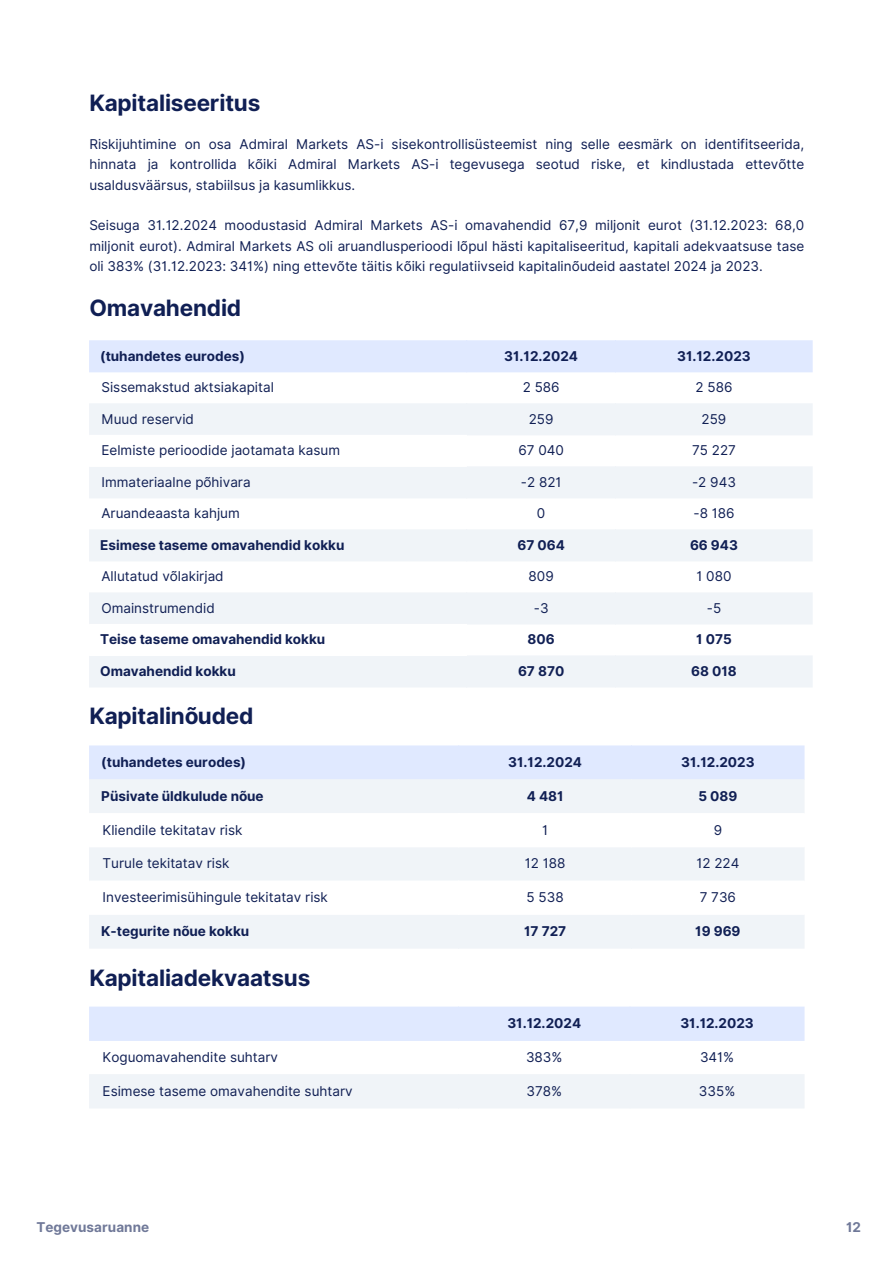
<style>
.page{position:relative;width:894px;height:1264px;background:#fff}
.page>*{position:absolute;margin:0;border:0;box-sizing:border-box;transform-origin:0 0}
.t1{font:700 22.5px "Inter";letter-spacing:-.01em;color:#101f54}
.t2{font:13.5px/20.2px "Inter";color:#101f54;text-align:justify}
.t3{font:700 13.5px "Inter";color:#101f54}
</style>
<div class="page">
<div style="left:89px;top:340px;width:723px;height:32px;background:#e0e9ff"></div>
<svg style="left:89px;top:403px;width:723px;height:284px;fill:#f0f4f8"></svg>
<svg style="left:89px;top:435px;width:378px;height:221px"></svg>
<div style="left:89px;top:745px;width:715px;height:34px;background:#e0e9ff"></div>
<div style="left:89px;top:779px;width:715px;height:169px;background:#f0f4f8"></div>
<svg style="left:89px;top:813px;width:715px;height:101px"></svg>
<div style="left:89px;top:1006px;width:715px;height:34px;background:#e0e9ff"></div>
<div style="left:89px;top:1074px;width:715px;height:34px;background:#f0f4f8"></div>
<h1 class="t1" style="left:89px;top:89px;width:172px">Kapitaliseeritus</h1>
<p class="t2" style="left:89px;top:134px;width:716px">Riskijuhtimine on osa Admiral Markets AS-i sisekontrollisüsteemist ning selle eesmärk on identifitseerida, hinnata ja kontrollida kõiki Admiral Markets AS-i tegevusega seotud riske, et kindlustada ettevõtte usaldusväärsus, stabiilsus ja kasumlikkus.</p>
<p class="t2" style="left:89px;top:215px;width:716px">Seisuga 31.12.2024 moodustasid Admiral Markets AS-i omavahendid 67,9 miljonit eurot (31.12.2023: 68,0 miljonit eurot). Admiral Markets AS oli aruandlusperioodi lõpul hästi kapitaliseeritud, kapitali adekvaatsuse tase oli 383% (31.12.2023: 341%) ning ettevõte täitis kõiki regulatiivseid kapitalinõudeid aastatel 2024 ja 2023.</p>
<h1 class="t1" style="left:89px;top:294px;width:153px">Omavahendid</h1>
<p class="t3" style="left:100px;top:348px;width:146px">(tuhandetes eurodes)</p>
<p class="t3" style="left:504px;top:348px;width:75px">31.12.2024</p>
<p class="t3" style="left:677px;top:348px;width:75px">31.12.2023</p>
<p class="t2" style="left:101px;top:377px;width:174px">Sissemakstud aktsiakapital</p>
<p class="t2" style="left:522px;top:377px;width:38px">2 586</p>
<p class="t2" style="left:695px;top:377px;width:38px">2 586</p>
<p class="t2" style="left:101px;top:409px;width:94px">Muud reservid</p>
<p class="t2" style="left:528px;top:409px;width:26px">259</p>
<p class="t2" style="left:701px;top:409px;width:26px">259</p>
<p class="t2" style="left:101px;top:440px;width:240px">Eelmiste perioodide jaotamata kasum</p>
<p class="t2" style="left:518px;top:440px;width:47px">67 040</p>
<p class="t2" style="left:692px;top:440px;width:45px">75 227</p>
<p class="t2" style="left:101px;top:472px;width:151px">Immateriaalne põhivara</p>
<p class="t2" style="left:520px;top:472px;width:42px">-2 821</p>
<p class="t2" style="left:691px;top:472px;width:45px">-2 943</p>
<p class="t2" style="left:101px;top:503px;width:140px">Aruandeaasta kahjum</p>
<p class="t2" style="left:537px;top:503px;width:10px">0</p>
<p class="t2" style="left:693px;top:503px;width:43px">-8 186</p>
<p class="t3" style="left:100px;top:537px;width:246px">Esimese taseme omavahendid kokku</p>
<p class="t3" style="left:517px;top:537px;width:49px">67 064</p>
<p class="t3" style="left:689px;top:537px;width:49px">66 943</p>
<p class="t2" style="left:101px;top:566px;width:124px">Allutatud võlakirjad</p>
<p class="t2" style="left:528px;top:566px;width:27px">809</p>
<p class="t2" style="left:696px;top:566px;width:36px">1 080</p>
<p class="t2" style="left:101px;top:598px;width:115px">Omainstrumendid</p>
<p class="t2" style="left:533px;top:598px;width:16px">-3</p>
<p class="t2" style="left:706px;top:598px;width:16px">-5</p>
<p class="t3" style="left:100px;top:631px;width:227px">Teise taseme omavahendid kokku</p>
<p class="t3" style="left:527px;top:631px;width:29px">806</p>
<p class="t3" style="left:696px;top:631px;width:37px">1 075</p>
<p class="t3" style="left:100px;top:663px;width:137px">Omavahendid kokku</p>
<p class="t3" style="left:518px;top:663px;width:48px">67 870</p>
<p class="t3" style="left:691px;top:663px;width:47px">68 018</p>
<p class="t1" style="left:89px;top:702px;width:165px">Kapitalinõuded</p>
<h1 class="t3" style="left:101px;top:754px;width:146px">(tuhandetes eurodes)</h1>
<p class="t3" style="left:508px;top:754px;width:75px">31.12.2024</p>
<p class="t3" style="left:681px;top:754px;width:75px">31.12.2023</p>
<p class="t3" style="left:101px;top:788px;width:164px">Püsivate üldkulude nõue</p>
<p class="t3" style="left:526px;top:788px;width:38px">4 481</p>
<p class="t3" style="left:698px;top:788px;width:40px">5 089</p>
<p class="t2" style="left:103px;top:819px;width:141px">Kliendile tekitatav risk</p>
<p class="t2" style="left:542px;top:819px;width:7px">1</p>
<p class="t2" style="left:713px;top:819px;width:10px">9</p>
<p class="t2" style="left:103px;top:853px;width:128px">Turule tekitatav risk</p>
<p class="t2" style="left:524px;top:853px;width:42px">12 188</p>
<p class="t2" style="left:696px;top:853px;width:44px">12 224</p>
<p class="t2" style="left:103px;top:887px;width:227px">Investeerimisühingule tekitatav risk</p>
<p class="t2" style="left:526px;top:887px;width:39px">5 538</p>
<p class="t2" style="left:699px;top:887px;width:38px">7 736</p>
<p class="t3" style="left:101px;top:923px;width:149px">K-tegurite nõue kokku</p>
<p class="t3" style="left:524px;top:923px;width:44px">17 727</p>
<p class="t3" style="left:695px;top:923px;width:47px">19 969</p>
<p class="t1" style="left:89px;top:963px;width:222px">Kapitaliadekvaatsus</p>
<p class="t3" style="left:507px;top:1015px;width:75px">31.12.2024</p>
<h1 class="t3" style="left:680px;top:1015px;width:75px">31.12.2023</h1>
<p class="t2" style="left:103px;top:1046px;width:177px">Koguomavahendite suhtarv</p>
<p class="t2" style="left:526px;top:1046px;width:38px">383%</p>
<p class="t2" style="left:699px;top:1046px;width:36px">341%</p>
<p class="t2" style="left:103px;top:1080px;width:251px">Esimese taseme omavahendite suhtarv</p>
<p class="t2" style="left:526px;top:1080px;width:37px">378%</p>
<p class="t2" style="left:698px;top:1080px;width:38px">335%</p>
<p class="t3" style="left:36px;top:1219px;width:114px">Tegevusaruanne</p>
<p class="t3" style="left:845px;top:1219px;width:16px">12</p>
</div>
